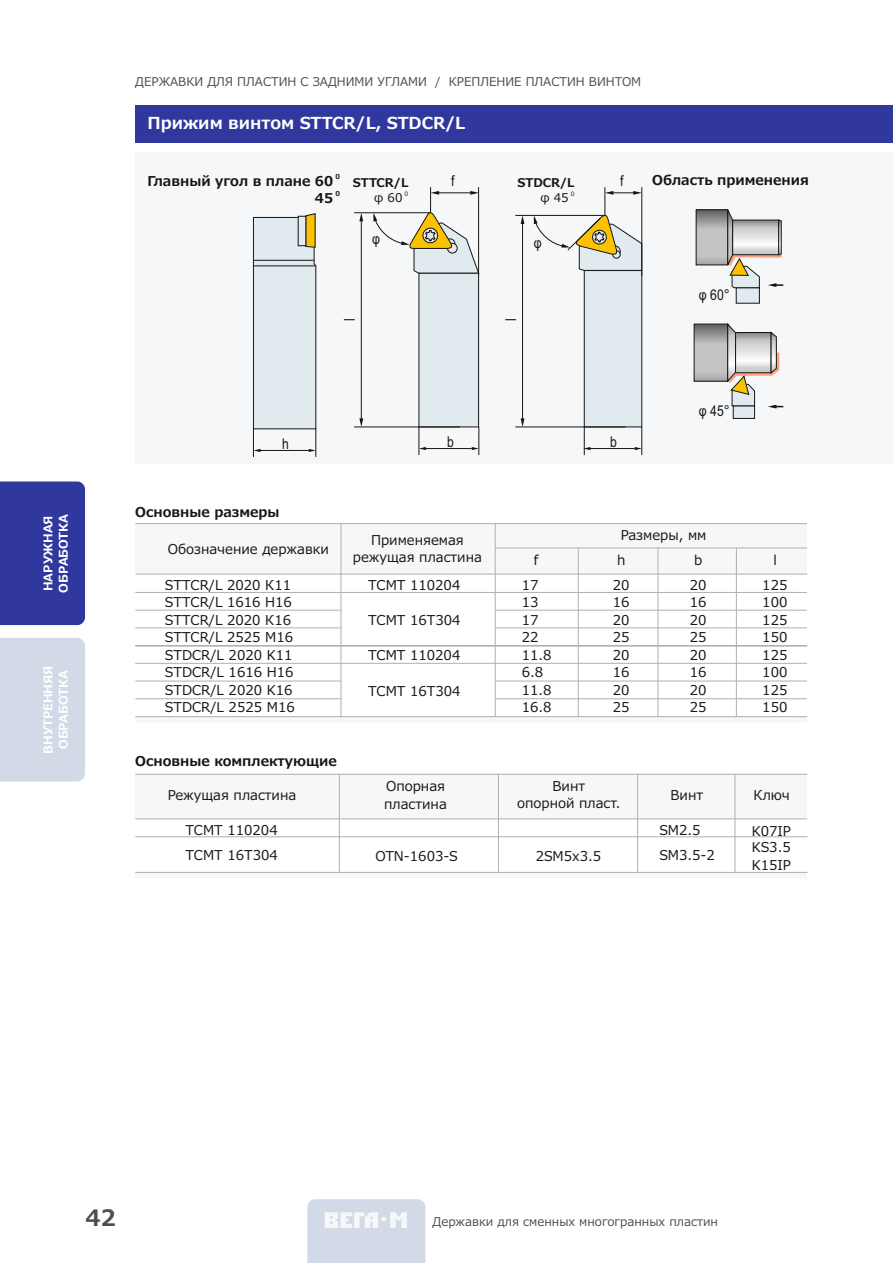
<style>
.page{position:relative;width:893px;height:1263px;background:#fff}
.page>*{position:absolute;margin:0;border:0;box-sizing:border-box;transform-origin:0 0}
.t1{font:700 22.5px "Meiryo UI";color:#4e4e4d}
.t2{font:700 16.5px "Meiryo UI";color:#fff}
.t3{font:14.85px "Arial Narrow";color:#151616}
.t4{font:13.5px/17.5px "Meiryo UI";color:#151616}
.t5{font:700 13.5px "Meiryo UI";color:#151616}
.t6{font:12px "Meiryo UI";color:#4e4e4d}
.t7{font:700 12px/15.3px "Meiryo UI";color:#fff}
.t8{font:700 12px/15.3px "Meiryo UI";color:#151616}
.t9{font:12px "Meiryo UI";color:#151616}
.t10{font:700 6.75px "Meiryo UI";color:#151616}
.t11{font:6px "Meiryo UI";color:#151616}
.s1{font-family:"Meiryo"}
.s2{font-family:"Meiryo";font-weight:400}
.s3{font-weight:400}
</style>
<div class="page">
<div style="left:135px;top:153px;width:758px;height:311px;background:#f6f7f9"></div>
<div style="left:135px;top:105px;width:758px;height:37px;background:#30379d"></div>
<div style="left:0;top:481px;width:85px;height:144px;background:#30379d"></div>
<div style="left:0;top:638px;width:85px;height:143px;background:#d2dae7"></div>
<div style="left:135px;top:872px;width:672px;height:6px;background:#f6f7f9"></div>
<svg style="left:135px;top:872px;width:673px;height:1px"></svg>
<div style="left:135px;top:774px;width:672px;height:45px;background:#f6f7f9"></div>
<hr style="left:135px;top:774px;width:672px;height:1px;background:#afb0b0">
<hr style="left:135px;top:819px;width:672px;height:1px;background:#afb0b0">
<hr style="left:339px;top:774px;width:1px;height:98px;background:#afb0b0">
<hr style="left:498px;top:774px;width:1px;height:98px;background:#afb0b0">
<hr style="left:637px;top:774px;width:1px;height:98px;background:#afb0b0">
<hr style="left:735px;top:774px;width:1px;height:98px;background:#afb0b0">
<svg style="left:135px;top:836px;width:673px;height:1px"></svg>
<hr style="left:495px;top:592px;width:312px;height:1px;background:#afb0b0">
<svg style="left:496px;top:610px;width:311px;height:1px"></svg>
<svg style="left:496px;top:627px;width:311px;height:1px"></svg>
<svg style="left:496px;top:681px;width:311px;height:1px"></svg>
<hr style="left:495px;top:698px;width:312px;height:1px;background:#afb0b0">
<hr style="left:135px;top:610px;width:206px;height:1px;background:#afb0b0">
<svg style="left:135px;top:592px;width:360px;height:1px"></svg>
<svg style="left:135px;top:663px;width:672px;height:1px"></svg>
<svg style="left:135px;top:627px;width:206px;height:1px"></svg>
<svg style="left:135px;top:681px;width:206px;height:1px"></svg>
<hr style="left:135px;top:698px;width:206px;height:1px;background:#afb0b0">
<div style="left:135px;top:717px;width:672px;height:6px;background:#f6f7f9"></div>
<hr style="left:135px;top:716px;width:672px;height:1px;background:#afb0b0">
<hr style="left:135px;top:645px;width:672px;height:1px;background:#afb0b0">
<div style="left:135px;top:524px;width:672px;height:50px;background:#f6f7f9"></div>
<hr style="left:135px;top:523px;width:672px;height:1px;background:#afb0b0">
<hr style="left:495px;top:548px;width:312px;height:1px;background:#afb0b0">
<hr style="left:578px;top:548px;width:1px;height:169px;background:#afb0b0">
<hr style="left:736px;top:548px;width:1px;height:169px;background:#afb0b0">
<hr style="left:658px;top:548px;width:1px;height:169px;background:#afb0b0">
<hr style="left:495px;top:524px;width:1px;height:192px;background:#afb0b0">
<hr style="left:341px;top:524px;width:1px;height:192px;background:#afb0b0">
<hr style="left:135px;top:574px;width:672px;height:1px;background:#afb0b0">
<svg style="left:696px;top:326px;width:23px;height:53px"></svg>
<div style="left:694px;top:324px;width:34px;height:57px;border:1px solid #151616"></div>
<div style="left:733px;top:406px;width:22px;height:13px;background:#e1eaef;border:1px solid #151616"></div>
<div style="left:736px;top:287px;width:24px;height:16px;background:#e1eaef"></div>
<svg style="left:698px;top:212px;width:22px;height:51px"></svg>
<div style="left:696px;top:210px;width:32px;height:55px;border:1px solid #151616"></div>
<svg style="left:720px;top:209px;width:64px;height:79px"></svg>
<svg style="left:719px;top:324px;width:64px;height:84px"></svg>
<div style="left:584px;top:270px;width:58px;height:157px;background:#e1eaef;border:1px solid #151616"></div>
<div style="left:419px;top:273px;width:60px;height:154px;background:#e1eaef;border:1px solid #151616"></div>
<hr style="left:478px;top:187px;width:1px;height:89px;background:#151616">
<svg style="left:521px;top:418px;width:3px;height:9px"></svg>
<hr style="left:522px;top:221px;width:1px;height:199px;background:#151616">
<svg style="left:521px;top:216px;width:3px;height:8px"></svg>
<hr style="left:515px;top:427px;width:111px;height:1px;background:#151616">
<hr style="left:515px;top:215px;width:90px;height:1px;background:#151616">
<svg style="left:359px;top:418px;width:4px;height:9px"></svg>
<hr style="left:361px;top:221px;width:1px;height:199px;background:#151616">
<svg style="left:359px;top:213px;width:4px;height:8px"></svg>
<hr style="left:354px;top:427px;width:106px;height:1px;background:#151616">
<hr style="left:354px;top:212px;width:77px;height:1px;background:#151616">
<svg style="left:253px;top:213px;width:64px;height:244px;background:#d8dfe0"></svg>
<hr style="left:424px;top:448px;width:48px;height:1px;background:#151616">
<svg style="left:472px;top:427px;width:8px;height:28px"></svg>
<svg style="left:419px;top:427px;width:7px;height:28px"></svg>
<hr style="left:587px;top:448px;width:48px;height:1px;background:#151616">
<svg style="left:373px;top:187px;width:106px;height:87px"></svg>
<hr style="left:641px;top:187px;width:1px;height:89px;background:#151616">
<svg style="left:534px;top:187px;width:108px;height:84px"></svg>
<svg style="left:635px;top:427px;width:7px;height:28px"></svg>
<svg style="left:583px;top:427px;width:7px;height:28px"></svg>
<svg style="left:307px;top:1199px;width:118px;height:64px;background:#d6dde9"></svg>
<p class="t7" style="left:40px;top:593px;width:80px;rotate:-90deg">НАРУЖНАЯ<br>ОБРАБОТКА</p>
<p class="t7" style="left:40px;top:754px;width:90px;text-align:center;rotate:-90deg">ВНУТРЕННЯЯ<br>ОБРАБОТКА</p>
<p class="t6" style="left:135px;top:75px;width:507px">ДЕРЖАВКИ ДЛЯ ПЛАСТИН С ЗАДНИМИ УГЛАМИ / КРЕПЛЕНИЕ ПЛАСТИН ВИНТОМ</p>
<p class="t2" style="left:147px;top:114px;width:319px">Прижим винтом STTCR/L, STDCR/L</p>
<p class="t10" style="left:335px;top:173px;width:6px">0</p>
<p class="t5" style="left:148px;top:174px;width:187px">Главный угол в плане 60</p>
<p class="t10" style="left:335px;top:190px;width:6px">0</p>
<p class="t5" style="left:315px;top:191px;width:20px">45</p>
<p class="t8" style="left:353px;top:175px;width:57px">STTCR/L</p>
<p class="t3" style="left:451px;top:176px;width:5px">f</p>
<p class="t11" style="left:404px;top:191px;width:5px">0</p>
<p class="t9" style="left:374px;top:192px;width:30px"><span class="s1">φ</span> 60</p>
<p class="t8" style="left:540px;top:175px;width:35px;text-indent:-23px">STDCR/L <span class="s2">φ</span> <span class="s3">45</span></p>
<p class="t11" style="left:571px;top:191px;width:5px">0</p>
<p class="t3" style="left:372px;top:233px;width:9px">φ</p>
<p class="t3" style="left:534px;top:238px;width:9px">φ</p>
<p class="t3" style="left:344px;top:321px;width:4px;rotate:-90deg">l</p>
<p class="t3" style="left:505px;top:321px;width:4px;rotate:-90deg">l</p>
<p class="t3" style="left:620px;top:176px;width:5px">f</p>
<p class="t5" style="left:652px;top:173px;width:158px">Область применения</p>
<p class="t3" style="left:699px;top:289px;width:32px">φ 60°</p>
<p class="t3" style="left:282px;top:438px;width:8px">h</p>
<p class="t3" style="left:447px;top:436px;width:8px">b</p>
<p class="t3" style="left:610px;top:436px;width:8px">b</p>
<p class="t3" style="left:699px;top:405px;width:32px">φ 45°</p>
<p class="t5" style="left:135px;top:505px;width:146px">Основные размеры</p>
<p class="t4" style="left:168px;top:540px;width:163px">Обозначение державки</p>
<p class="t4" style="left:165px;top:576px;width:131px">STTCR/L 2020 К11<br>STTCR/L 1616 Н16<br>STTCR/L 2020 К16<br>STTCR/L 2525 M16<br>STDCR/L 2020 K11<br>STDCR/L 1616 H16<br>STDCR/L 2020 K16<br>STDCR/L 2525 M16</p>
<p class="t5" style="left:135px;top:754px;width:203px">Основные комплектующие</p>
<p class="t4" style="left:353px;top:531px;width:131px;line-height:17.1px;text-align:center">Применяемая режущая пластина</p>
<p class="t4" style="left:368px;top:576px;width:94px">TCMT 110204</p>
<p class="t4" style="left:368px;top:611px;width:94px">TCMT 16T304</p>
<p class="t4" style="left:368px;top:646px;width:94px">TCMT 110204</p>
<p class="t4" style="left:368px;top:682px;width:94px">TCMT 16T304</p>
<p class="t4" style="left:621px;top:526px;width:87px">Размеры, мм</p>
<p class="t4" style="left:534px;top:551px;width:6px">f</p>
<p class="t4" style="left:694px;top:551px;width:10px">b</p>
<p class="t4" style="left:773px;top:551px;width:5px">l</p>
<p class="t4" style="left:617px;top:551px;width:10px">h</p>
<p class="t4" style="left:522px;top:576px;width:31px">17<br>13<br>17<br>22<br>11.8<br>6.8<br>11.8<br>16.8</p>
<p class="t4" style="left:613px;top:576px;width:18px;text-align:justify">20<br>16<br>20<br>25<br>20<br>16<br>20<br>25</p>
<p class="t4" style="left:690px;top:576px;width:18px;text-align:justify">20<br>16<br>20<br>25<br>20<br>16<br>20<br>25</p>
<p class="t4" style="left:762px;top:576px;width:27px;text-align:justify">125<br>100<br>125<br>150<br>125<br>100<br>125<br>150</p>
<p class="t4" style="left:384px;top:778px;width:64px;line-height:17.1px">Опорная пластина</p>
<p class="t4" style="left:517px;top:778px;width:105px;line-height:17.1px;text-align:center">Винт<br>опорной пласт.</p>
<p class="t4" style="left:168px;top:786px;width:130px">Режущая пластина</p>
<p class="t4" style="left:670px;top:786px;width:34px">Винт</p>
<p class="t4" style="left:754px;top:786px;width:38px">Ключ</p>
<p class="t4" style="left:186px;top:817px;width:94px;line-height:25.2px">TCMT 110204<br>TCMT 16T304</p>
<p class="t4" style="left:375px;top:847px;width:84px">OTN-1603-S</p>
<p class="t4" style="left:536px;top:847px;width:67px">2SM5x3.5</p>
<p class="t4" style="left:659px;top:817px;width:57px;line-height:25.2px">SM2.5<br>SM3.5-2</p>
<p class="t4" style="left:752px;top:822px;width:41px;line-height:17px;text-align:justify">K07IP KS3.5<br>K15IP</p>
<h1 class="t1" style="left:85px;top:1206px;width:32px">42</h1>
<p class="t6" style="left:433px;top:1215px;width:287px">Державки для сменных многогранных пластин</p>
</div>
